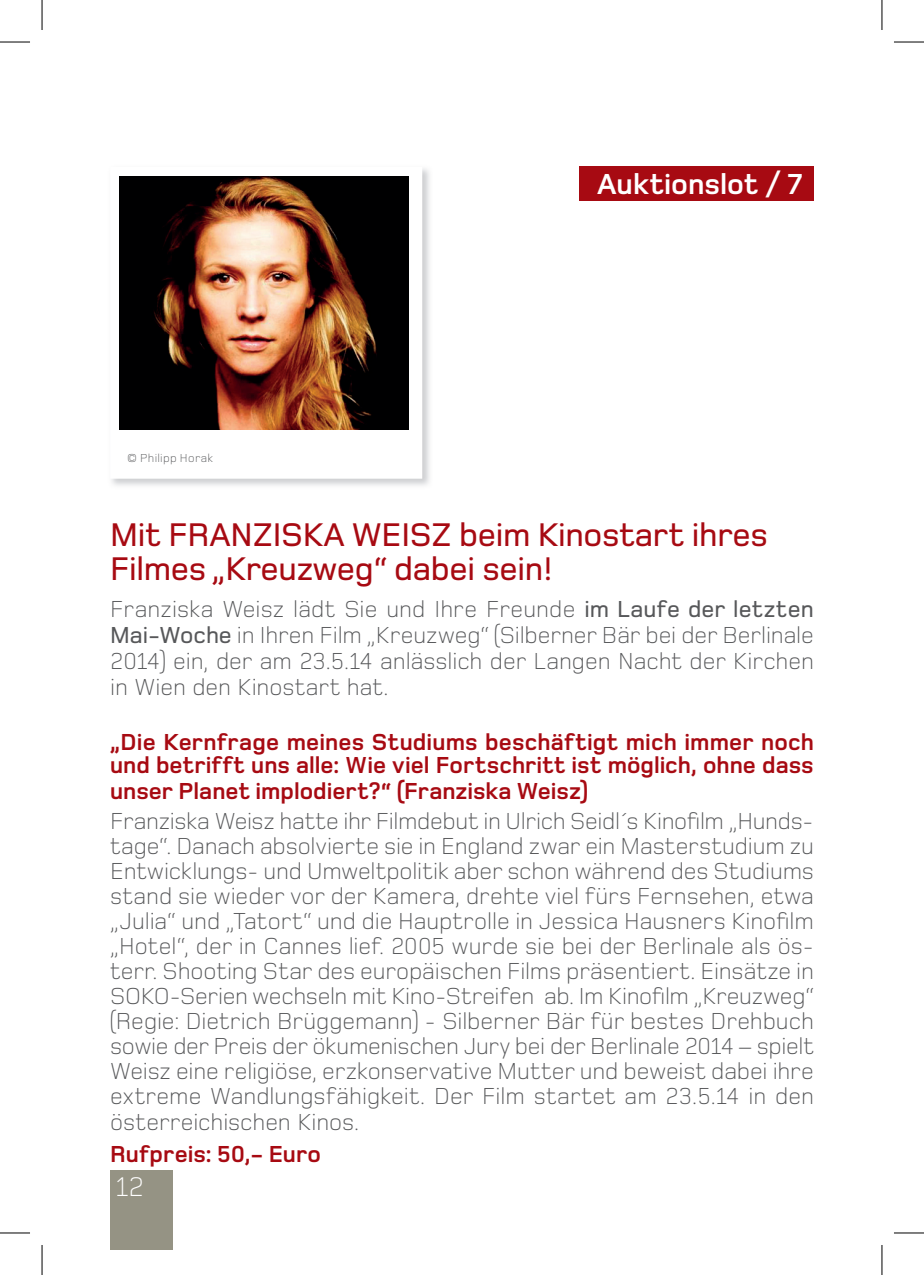
<style>
.page{position:relative;width:924px;height:1275px;background:#fff}
.page>*{position:absolute;margin:0;border:0;box-sizing:border-box;transform-origin:0 0}
.t1{font:500 34px/34px "Foundry Monoline";letter-spacing:-.01em;color:#a70a12}
.t2{font:700 30px "Foundry Monoline";color:#fff}
.t3{font:300 28px "Foundry Monoline";color:#fff}
.t4{font:300 24px/25px "Foundry Monoline";color:#57585a;text-align:justify}
.t5{font:700 24px/22px "Foundry Monoline";color:#a70a12}
.t6{font:300 12px "Foundry Monoline";letter-spacing:.025em;color:#57585a}
.s1{font-weight:500}
</style>
<div class="page">
<div style="left:110px;top:1170px;width:62px;height:80px;background:#959384"></div>
<img style="left:111px;top:168px;width:319px;height:318px">
<div style="left:110px;top:167px;width:312px;height:312px;background:#fff"></div>
<div style="left:579px;top:167px;width:234px;height:34px;background:#a70a12"></div>
<img style="left:119px;top:177px;width:289px;height:252px">
<hr style="left:0;top:42px;width:30px;height:1px;background:#000">
<hr style="left:893px;top:42px;width:30px;height:1px;background:#000">
<hr style="left:0;top:1232px;width:30px;height:1px;background:#000">
<hr style="left:893px;top:1232px;width:30px;height:1px;background:#000">
<hr style="left:42px;top:0;width:1px;height:30px;background:#000">
<hr style="left:42px;top:1245px;width:1px;height:30px;background:#000">
<hr style="left:881px;top:0;width:1px;height:30px;background:#000">
<hr style="left:881px;top:1245px;width:1px;height:30px;background:#000">
<p class="t6" style="left:127px;top:451px;width:87px">© Philipp Horak</p>
<p class="t2" style="left:596px;top:168px;width:207px">Auktionslot / 7</p>
<h1 class="t1" style="left:110px;top:517px;width:658px">Mit FranzisKa Weisz beim Kinostart ihres<br>Filmes „Kreuzweg“ dabei sein!</h1>
<p class="t4" style="left:110px;top:596px;width:705px;line-height:26px">Franziska Weisz lädt Sie und Ihre Freunde <span class="s1">im laufe der letzten Mai-Woche</span> in Ihren Film „Kreuzweg“ (Silberner Bär bei der Berlinale 2014) ein, der am 23.5.14 anlässlich der Langen Nacht der Kirchen in Wien den Kinostart hat.</p>
<p class="t5" style="left:110px;top:731px;width:705px">„Die Kernfrage meines Studiums beschäftigt mich immer noch und betrifft uns alle: Wie viel Fortschritt ist möglich, ohne dass</p>
<p class="t5" style="left:110px;top:779px;width:479px">unser Planet implodiert?“ (Franziska Weisz)</p>
<p class="t4" style="left:110px;top:808px;width:705px">Franziska Weisz hatte ihr Filmdebut in Ulrich Seidl´s Kinofilm „Hunds&shy;tage“. Danach absolvierte sie in England zwar ein Masterstudium zu Entwicklungs- und Umweltpolitik aber schon während des Studiums stand sie wieder vor der Kamera, drehte viel fürs Fernsehen, etwa „Julia“ und „Tatort“ und die Hauptrolle in Jessica Hausners Kinofilm „Hotel“, der in Cannes lief. 2005 wurde sie bei der Berlinale als ös&shy;terr. Shooting Star des europäischen Films präsentiert. Einsätze in SOKO-Serien wechseln mit Kino-Streifen ab. Im Kinofilm „Kreuzweg“ (Regie: Dietrich Brüggemann) - Silberner Bär für bestes Drehbuch sowie der Preis der ökumenischen Jury bei der Berlinale 2014 – spielt Weisz eine religiöse, erzkonservative Mutter und beweist dabei ihre extreme Wandlungsfähigkeit. Der Film startet am 23.5.14 in den österreichischen Kinos.</p>
<p class="t5" style="left:110px;top:1143px;width:212px">Rufpreis: 50,- Euro</p>
<p class="t3" style="left:116px;top:1171px;width:29px">12</p>
</div>
